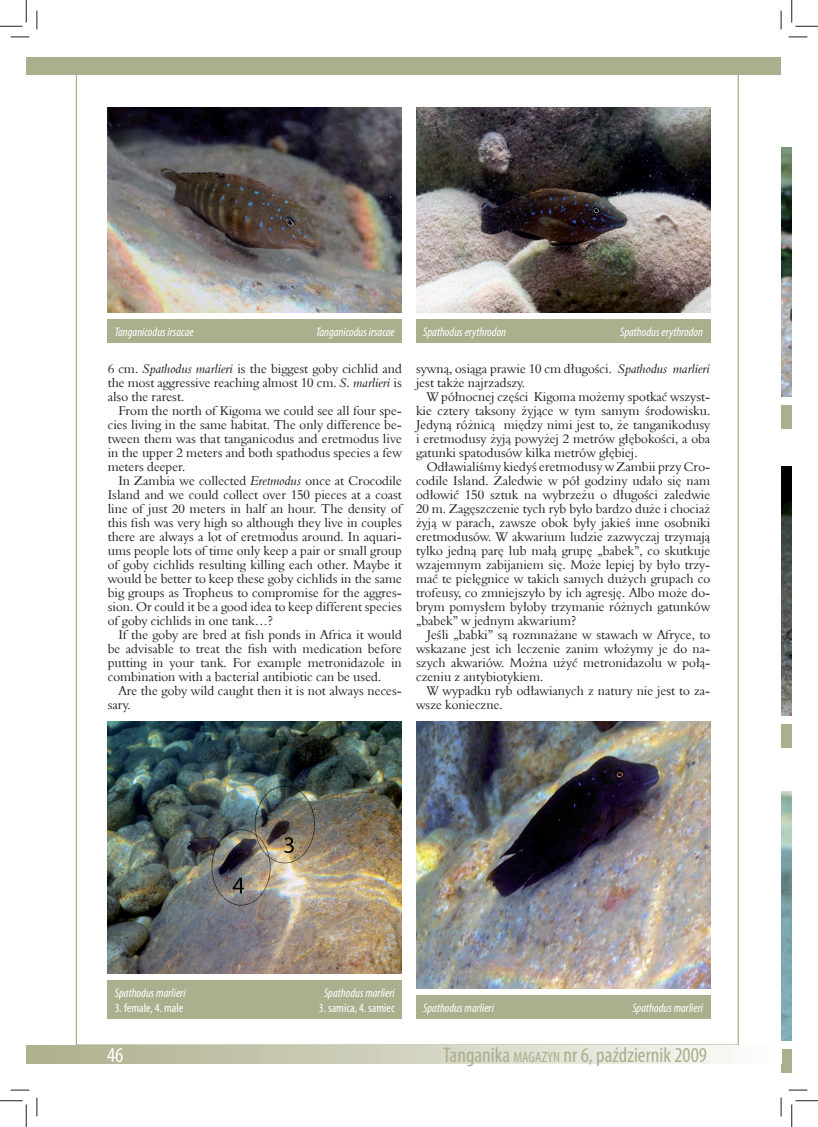
<style>
.page{position:relative;width:818px;height:1127px;background:#fff}
.page>*{position:absolute;margin:0;border:0;box-sizing:border-box;transform-origin:0 0}
.t1{font:condensed 21.25px "Myriad Pro";color:#acaf8d}
.t2{font:condensed 21.25px "Myriad Pro";color:#fff}
.t3{font:13px/14px "Aldine 401 EU";color:#231f20;text-align:justify}
.t4{font:italic condensed 12.5px "Myriad Pro";color:#fff}
.t5{font:condensed 12.5px "Myriad Pro";color:#fff}
.s1{font-style:italic}
.s2{font-size:15px}
</style>
<div class="page">
<img style="left:108px;top:721px;width:294px;height:251px">
<img style="left:416px;top:721px;width:294px;height:267px">
<img style="left:416px;top:108px;width:294px;height:204px">
<div style="left:416px;top:995px;width:294px;height:23px;background:#acaf8d"></div>
<div style="left:416px;top:319px;width:294px;height:24px;background:#acaf8d"></div>
<div style="left:108px;top:980px;width:294px;height:38px;background:#acaf8d"></div>
<img style="left:108px;top:108px;width:294px;height:204px">
<div style="left:108px;top:319px;width:294px;height:24px;background:#acaf8d"></div>
<img style="left:781px;top:148px;width:11px;height:249px">
<img style="left:781px;top:467px;width:11px;height:248px">
<img style="left:781px;top:791px;width:11px;height:248px">
<div style="left:781px;top:405px;width:11px;height:24px;background:#acaf8d"></div>
<div style="left:781px;top:724px;width:11px;height:24px;background:#acaf8d"></div>
<div style="left:781px;top:1048px;width:11px;height:24px;background:#acaf8d"></div>
<div style="left:26px;top:57px;width:755px;height:17px;background:#acaf8d"></div>
<div style="left:26px;top:1045px;width:755px;height:18px;background:linear-gradient(to right,#abac8a,#fbfcf9)"></div>
<svg style="left:11px;top:36px;width:18px;height:2px"></svg>
<svg style="left:788px;top:36px;width:19px;height:2px"></svg>
<svg style="left:11px;top:1089px;width:18px;height:1px"></svg>
<svg style="left:788px;top:1089px;width:19px;height:1px"></svg>
<svg style="left:36px;top:11px;width:2px;height:18px"></svg>
<svg style="left:36px;top:1097px;width:2px;height:18px"></svg>
<svg style="left:780px;top:11px;width:2px;height:18px"></svg>
<svg style="left:780px;top:1097px;width:2px;height:18px"></svg>
<svg style="left:0;top:0;width:27px;height:27px"></svg>
<svg style="left:0;top:1100px;width:27px;height:26px"></svg>
<svg style="left:791px;top:0;width:27px;height:27px"></svg>
<svg style="left:791px;top:1100px;width:27px;height:26px"></svg>
<p class="t4" style="left:115px;top:327px;width:80px">Tanganicodus irsacae</p>
<p class="t4" style="left:316px;top:327px;width:80px">Tanganicodus irsacae</p>
<p class="t3" style="left:108px;top:361px;width:296px">6 cm. <span class="s1">Spathodus marlieri</span> is the biggest goby cichlid and the most aggressive reaching almost 10 cm. <span class="s1">S. marlieri</span> is also the rarest.</p>
<p class="t3" style="left:108px;top:403px;width:296px;text-indent:11px">From the north of Kigoma we could see all four spe&shy;cies living in the same habitat. The only difference be&shy;tween them was that tanganicodus and eretmodus live in the upper 2 meters and both spathodus species a few meters deeper.</p>
<p class="t3" style="left:108px;top:473px;width:296px;text-indent:11px">In Zambia we collected <span class="s1">Eretmodus</span> once at Crocodile Island and we could collect over 150 pieces at a coast line of just 20 meters in half an hour. The density of this fish was very high so although they live in couples there are always a lot of eretmodus around. In aquari&shy;ums people lots of time only keep a pair or small group of goby cichlids resulting killing each other. Maybe it would be better to keep these goby cichlids in the same big groups as Tropheus to compromise for the aggres&shy;sion. Or could it be a good idea to keep different species of goby cichlids in one tank…?</p>
<p class="t3" style="left:108px;top:627px;width:296px;text-indent:11px">If the goby are bred at fish ponds in Africa it would be advisable to treat the fish with medication before putting in your tank. For example metronidazole in combination with a bacterial antibiotic can be used.</p>
<p class="t3" style="left:108px;top:683px;width:296px;text-indent:11px">Are the goby wild caught then it is not always neces&shy;sary.</p>
<p class="t4" style="left:423px;top:327px;width:85px">Spathodus erythrodon</p>
<p class="t4" style="left:620px;top:327px;width:85px">Spathodus erythrodon</p>
<p class="t3" style="left:416px;top:361px;width:296px">sywną, osiąga prawie 10 cm długości. <span class="s1">Spathodus marlieri </span>jest także najrzadszy.</p>
<p class="t3" style="left:416px;top:389px;width:296px;text-indent:11px">W północnej części Kigoma możemy spotkać wszyst&shy;kie cztery taksony żyjące w tym samym środowisku.<br>Jedyną różnicą między nimi jest to, że tanganikodusy i eretmodusy żyją powyżej 2 metrów głębokości, a oba gatunki spatodusów kilka metrów głębiej.</p>
<p class="t3" style="left:416px;top:459px;width:296px;text-indent:11px">Odławialiśmy kiedyś eretmodusy w Zambii przy Cro&shy;codile Island. Zaledwie w pół godziny udało się nam odłowić 150 sztuk na wybrzeżu o długości zaledwie 20 m. Zagęszczenie tych ryb było bardzo duże i chociaż żyją w parach, zawsze obok były jakieś inne osobniki eretmodusów. W akwarium ludzie zazwyczaj trzymają tylko jedną parę lub małą grupę „babek”, co skutkuje wzajemnym zabijaniem się. Może lepiej by było trzy&shy;mać te pielęgnice w takich samych dużych grupach co trofeusy, co zmniejszyło by ich agresję. Albo może do&shy;brym pomysłem byłoby trzymanie różnych gatunków „babek” w jednym akwarium?</p>
<p class="t3" style="left:416px;top:627px;width:296px;text-indent:11px">Jeśli „babki” są rozmnażane w stawach w Afryce, to wskazane jest ich leczenie zanim włożymy je do na&shy;szych akwariów. Można użyć metronidazolu w połą&shy;czeniu z antybiotykiem.</p>
<p class="t3" style="left:416px;top:683px;width:296px;text-indent:11px">W wypadku ryb odławianych z natury nie jest to za&shy;wsze konieczne.</p>
<p class="t4" style="left:115px;top:988px;width:72px">Spathodus marlieri</p>
<p class="t5" style="left:115px;top:1003px;width:70px">3. female, 4. male</p>
<p class="t4" style="left:324px;top:988px;width:72px">Spathodus marlieri</p>
<p class="t5" style="left:319px;top:1003px;width:77px">3. samica, 4. samiec</p>
<p class="t4" style="left:423px;top:1003px;width:72px">Spathodus marlieri</p>
<p class="t4" style="left:632px;top:1003px;width:72px">Spathodus marlieri</p>
<h1 class="t2" style="left:107px;top:1046px;width:18px">46</h1>
<h1 class="t1" style="left:443px;top:1046px;width:265px">Tanganika <span class="s2">MAGAZYN</span> nr 6, październik 2009</h1>
</div>
